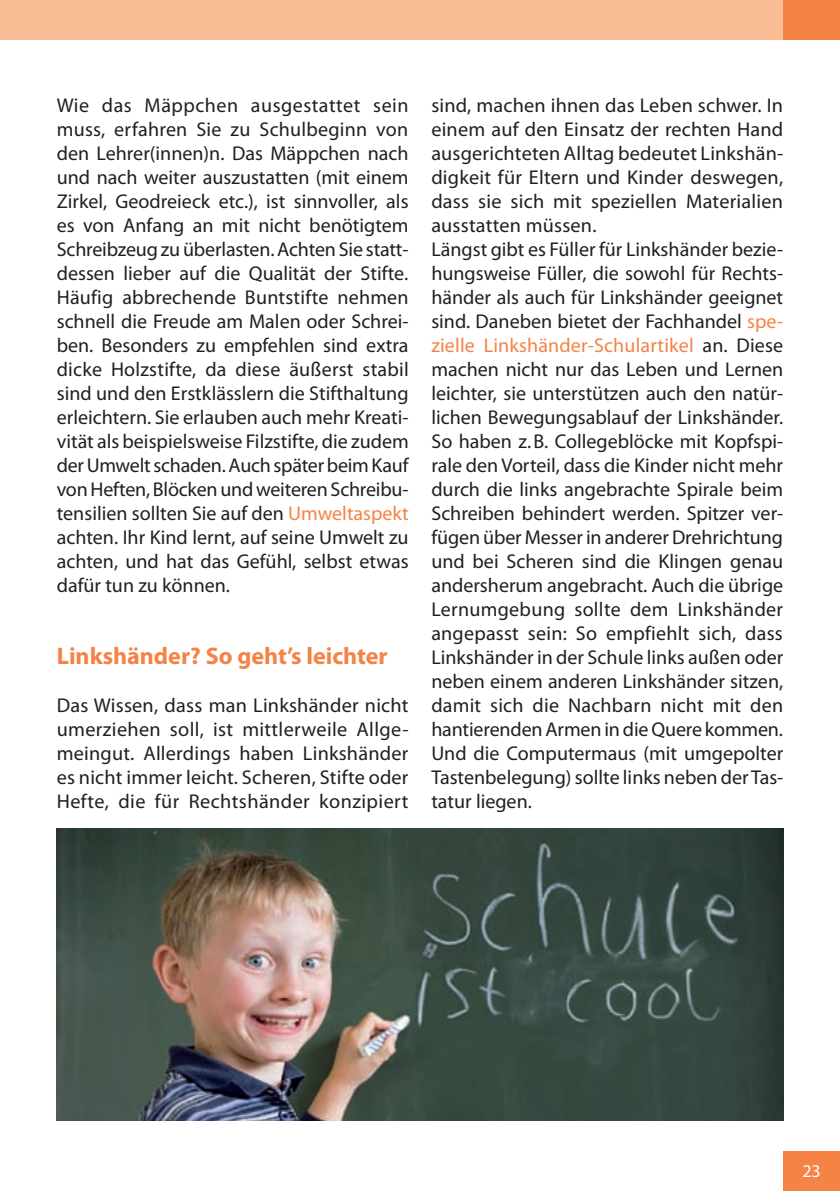
<style>
.page{position:relative;width:840px;height:1191px;background:#fff}
.page>*{position:absolute;margin:0;border:0;box-sizing:border-box;transform-origin:0 0}
.t1{font:700 24px "Myriad Pro";color:#f58345}
.t2{font:20px/24px "Myriad Pro";color:#231f20;text-align:justify}
.t3{font:18px "Myriad Pro";color:#fff}
.s1{color:#f58345}
</style>
<div class="page">
<div style="left:0;top:0;width:839px;height:40px;background:#fabd96"></div>
<div style="left:782px;top:1151px;width:57px;height:40px;background:#f58345"></div>
<div style="left:782px;top:0;width:57px;height:40px;background:#f58345"></div>
<img style="left:57px;top:828px;width:725px;height:292px">
<p class="t2" style="left:57px;top:93px;width:353px">Wie das Mäppchen ausgestattet sein muss, erfahren Sie zu Schulbeginn von den Lehrer(innen)n. Das Mäppchen nach und nach weiter auszustatten (mit einem Zirkel, Geodreieck etc.), ist sinnvoller, als es von Anfang an mit nicht benötigtem Schreibzeug zu überlasten. Achten Sie statt&shy;dessen lieber auf die Qualität der Stifte.<br>Häufig abbrechende Buntstifte nehmen schnell die Freude am Malen oder Schrei&shy;ben. Besonders zu empfehlen sind extra dicke Holzstifte, da diese äußerst stabil sind und den Erstklässlern die Stifthaltung erleichtern. Sie erlauben auch mehr Kreati&shy;vität als beispielsweise Filzstifte, die zudem der Umwelt schaden. Auch später beim Kauf von Heften, Blöcken und weiteren Schreibu&shy;tensilien sollten Sie auf den <span class="s1">Umweltaspekt </span>achten. Ihr Kind lernt, auf seine Umwelt zu achten, und hat das Gefühl, selbst etwas dafür tun zu können.</p>
<p class="t1" style="left:57px;top:640px;width:332px">Linkshänder? So geht’s leichter</p>
<p class="t2" style="left:57px;top:693px;width:353px">Das Wissen, dass man Linkshänder nicht umerziehen soll, ist mittlerweile Allge&shy;meingut. Allerdings haben Linkshänder es nicht immer leicht. Scheren, Stifte oder Hefte, die für Rechtshänder konzipiert</p>
<p class="t2" style="left:431px;top:93px;width:353px;text-align:left">sind, machen ihnen das Leben schwer. In einem auf den Einsatz der rechten Hand ausgerichteten Alltag bedeutet Linkshän&shy;digkeit für Eltern und Kinder deswegen, dass sie sich mit speziellen Materialien ausstatten müssen.<br>Längst gibt es Füller für Linkshänder bezie&shy;hungsweise Füller, die sowohl für Rechts&shy;händer als auch für Linkshänder geeignet sind. Daneben bietet der Fachhandel <span class="s1">spe&shy;zielle Linkshänder-Schulartikel</span> an. Diese machen nicht nur das Leben und Lernen leichter, sie unterstützen auch den natür&shy;lichen Bewegungsablauf der Linkshänder.<br>So haben z.B. Collegeblöcke mit Kopfspi&shy;rale den Vorteil, dass die Kinder nicht mehr durch die links angebrachte Spirale beim Schreiben behindert werden. Spitzer ver&shy;fügen über Messer in anderer Drehrichtung und bei Scheren sind die Klingen genau andersherum angebracht. Auch die übrige Lernumgebung sollte dem Linkshänder angepasst sein: So empfiehlt sich, dass Linkshänder in der Schule links außen oder neben einem anderen Linkshänder sitzen, damit sich die Nachbarn nicht mit den hantierenden Armen in die Quere kommen.<br>Und die Computermaus (mit umgepolter Tastenbelegung) sollte links neben der Tas&shy;tatur liegen.</p>
<p class="t3" style="left:801px;top:1161px;width:20px">23</p>
</div>
